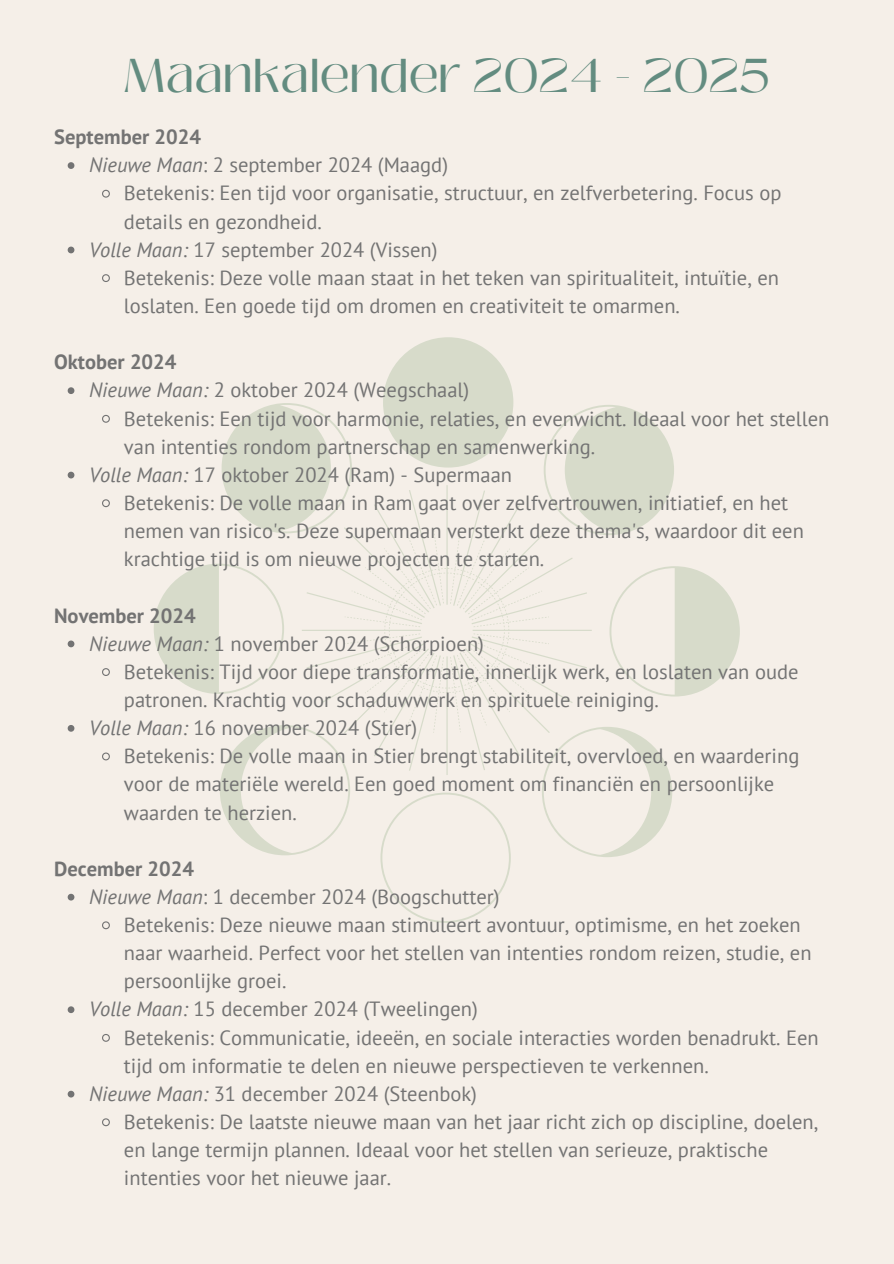
<style>
.page{position:relative;width:894px;height:1264px;background:#fff}
.page>*{position:absolute;margin:0;border:0;box-sizing:border-box;transform-origin:0 0}
.t1{font:47.25px "Black Mango";color:#638c80}
.t2{font:20.55px/28.2px "PT Sans";color:#737373}
.t3{font:700 20.55px "PT Sans";color:#737373}
.s1{font-style:italic}
</style>
<div class="page">
<div style="left:0;top:0;width:893px;height:1263px;background:#f5efe8"></div>
<svg style="left:154px;top:403px;width:585px;height:519px"></svg>
<div style="left:383px;top:337px;width:130px;height:130px;background:#d7dbca;border-radius:50%"></div>
<svg style="left:68px;top:162px;width:6px;height:7px"></svg>
<svg style="left:102px;top:189px;width:8px;height:9px"></svg>
<svg style="left:68px;top:246px;width:6px;height:7px"></svg>
<svg style="left:102px;top:274px;width:8px;height:8px"></svg>
<svg style="left:68px;top:387px;width:6px;height:7px"></svg>
<svg style="left:102px;top:414px;width:8px;height:9px"></svg>
<svg style="left:68px;top:471px;width:6px;height:7px"></svg>
<svg style="left:102px;top:499px;width:8px;height:9px"></svg>
<svg style="left:68px;top:640px;width:6px;height:7px"></svg>
<svg style="left:102px;top:668px;width:8px;height:8px"></svg>
<svg style="left:68px;top:725px;width:6px;height:6px"></svg>
<svg style="left:102px;top:752px;width:8px;height:9px"></svg>
<svg style="left:68px;top:893px;width:6px;height:7px"></svg>
<svg style="left:102px;top:921px;width:8px;height:9px"></svg>
<svg style="left:68px;top:1006px;width:6px;height:7px"></svg>
<svg style="left:102px;top:1034px;width:8px;height:8px"></svg>
<svg style="left:68px;top:1090px;width:6px;height:7px"></svg>
<svg style="left:102px;top:1118px;width:8px;height:8px"></svg>
<p class="t1" style="left:123px;top:40px;width:648px">Maankalender 2024 - 2025</p>
<h1 class="t3" style="left:54px;top:123px;width:148px">September 2024</h1>
<h2 class="t2" style="left:89px;top:151px;width:360px"><span class="s1">Nieuwe Maan</span>: 2 september 2024 (Maagd)</h2>
<p class="t2" style="left:124px;top:179px;width:658px">Betekenis: Een tijd voor organisatie, structuur, en zelfverbetering. Focus op details en gezondheid.</p>
<p class="t2" style="left:89px;top:235px;width:350px"><span class="s1">Volle Maan:</span> 17 september 2024 (Vissen)</p>
<p class="t2" style="left:124px;top:263px;width:656px">Betekenis: Deze volle maan staat in het teken van spiritualiteit, intuïtie, en loslaten. Een goede tijd om dromen en creativiteit te omarmen.</p>
<p class="t3" style="left:54px;top:348px;width:124px">Oktober 2024</p>
<h2 class="t2" style="left:89px;top:376px;width:381px"><span class="s1">Nieuwe Maan:</span> 2 oktober 2024 (Weegschaal)</h2>
<p class="t2" style="left:124px;top:404px;width:706px">Betekenis: Een tijd voor harmonie, relaties, en evenwicht. Ideaal voor het stellen van intenties rondom partnerschap en samenwerking.</p>
<p class="t2" style="left:89px;top:460px;width:424px"><span class="s1">Volle Maan:</span> 17 oktober 2024 (Ram) - Supermaan</p>
<p class="t2" style="left:124px;top:488px;width:681px">Betekenis: De volle maan in Ram gaat over zelfvertrouwen, initiatief, en het nemen van risico's. Deze supermaan versterkt deze thema's, waardoor dit een krachtige tijd is om nieuwe projecten te starten.</p>
<p class="t3" style="left:54px;top:601px;width:143px">November 2024</p>
<h2 class="t2" style="left:89px;top:629px;width:396px"><span class="s1">Nieuwe Maan:</span> 1 november 2024 (Schorpioen)</h2>
<p class="t2" style="left:124px;top:657px;width:676px">Betekenis: Tijd voor diepe transformatie, innerlijk werk, en loslaten van oude patronen. Krachtig voor schaduwwerk en spirituele reiniging.</p>
<p class="t2" style="left:89px;top:713px;width:329px"><span class="s1">Volle Maan:</span> 16 november 2024 (Stier)</p>
<p class="t2" style="left:124px;top:741px;width:676px">Betekenis: De volle maan in Stier brengt stabiliteit, overvloed, en waardering voor de materiële wereld. Een goed moment om financiën en persoonlijke waarden te herzien.</p>
<p class="t3" style="left:54px;top:854px;width:141px">December 2024</p>
<h2 class="t2" style="left:89px;top:882px;width:412px"><span class="s1">Nieuwe Maan</span>: 1 december 2024 (Boogschutter)</h2>
<p class="t2" style="left:124px;top:910px;width:689px">Betekenis: Deze nieuwe maan stimuleert avontuur, optimisme, en het zoeken naar waarheid. Perfect voor het stellen van intenties rondom reizen, studie, en persoonlijke groei.</p>
<p class="t2" style="left:89px;top:994px;width:390px"><span class="s1">Volle Maan:</span> 15 december 2024 (Tweelingen)</p>
<p class="t2" style="left:124px;top:1022px;width:696px">Betekenis: Communicatie, ideeën, en sociale interacties worden benadrukt. Een tijd om informatie te delen en nieuwe perspectieven te verkennen.</p>
<p class="t2" style="left:89px;top:1079px;width:389px"><span class="s1">Nieuwe Maan:</span> 31 december 2024 (Steenbok)</p>
<p class="t2" style="left:124px;top:1107px;width:695px">Betekenis: De laatste nieuwe maan van het jaar richt zich op discipline, doelen, en lange termijn plannen. Ideaal voor het stellen van serieuze, praktische intenties voor het nieuwe jaar.</p>
</div>
